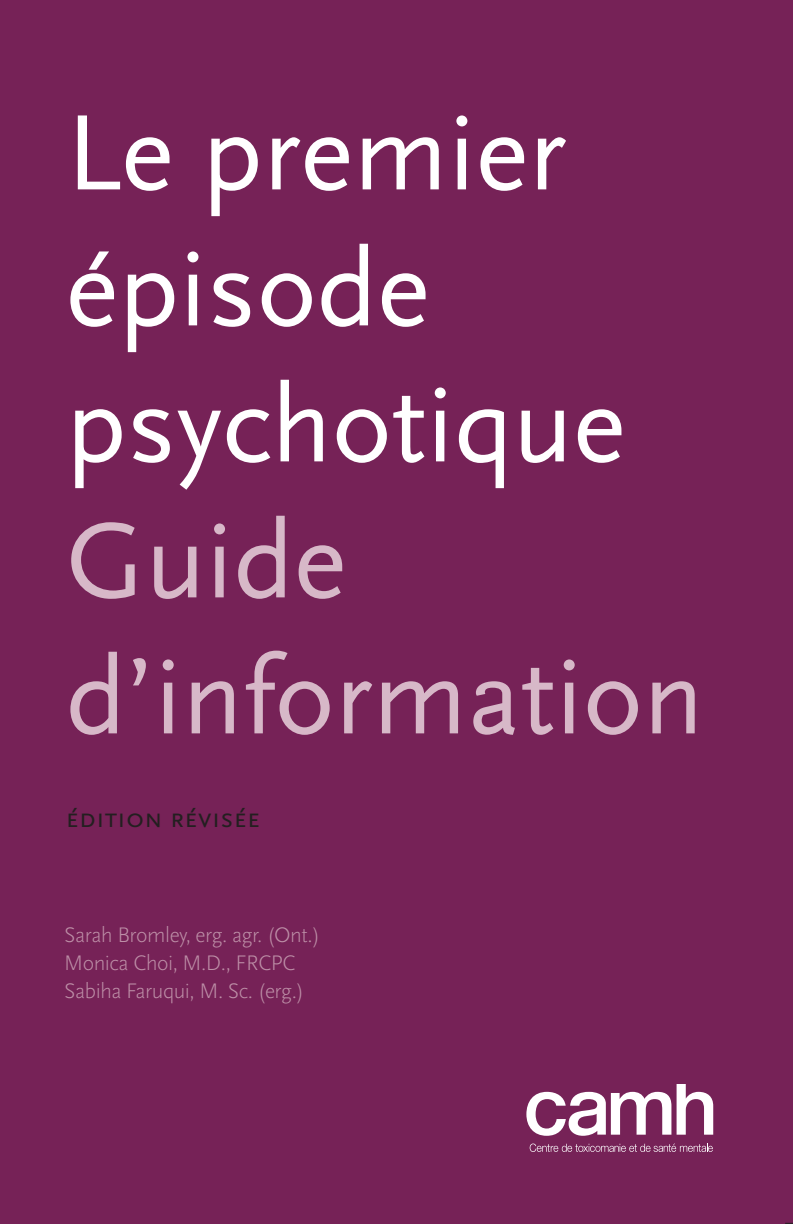
<style>
.page{position:relative;width:793px;height:1224px;background:#fff}
.page>*{position:absolute;margin:0;border:0;box-sizing:border-box;transform-origin:0 0}
.Cover__main_title{font:112px/136px "Scala Sans";color:#fff}
.Cover__main_title-2{font:112px/136px "Scala Sans";color:#d7b8c8}
.title__chapter{font:28px "Scala Sans Caps";color:#231f20}
.Cover__authors__name{font:300 22px "Scala Sans";letter-spacing:-.02em;color:#bd8fa7}
</style>
<div class="page">
<div style="left:0;top:0;width:792px;height:1224px;background:#762257"></div>
<svg style="left:526px;top:1085px;width:186px;height:51px"></svg>
<svg style="left:529px;top:1144px;width:183px;height:8px"></svg>
<p class="Cover__main_title" style="left:66px;top:87px;width:561px">Le premier épisode psychotique</p>
<p class="Cover__main_title-2" style="left:66px;top:495px;width:639px">Guide d’information</p>
<p class="title__chapter" style="left:66px;top:803px;width:196px">édition révisée</p>
<p class="Cover__authors__name" style="left:64px;top:923px;width:257px">Sarah Bromley, erg. agr. (Ont.)</p>
<p class="Cover__authors__name" style="left:64px;top:951px;width:233px">Monica Choi, M.D., FRCPC</p>
<p class="Cover__authors__name" style="left:64px;top:979px;width:241px">Sabiha Faruqui, M. Sc. (erg.)</p>
</div>
